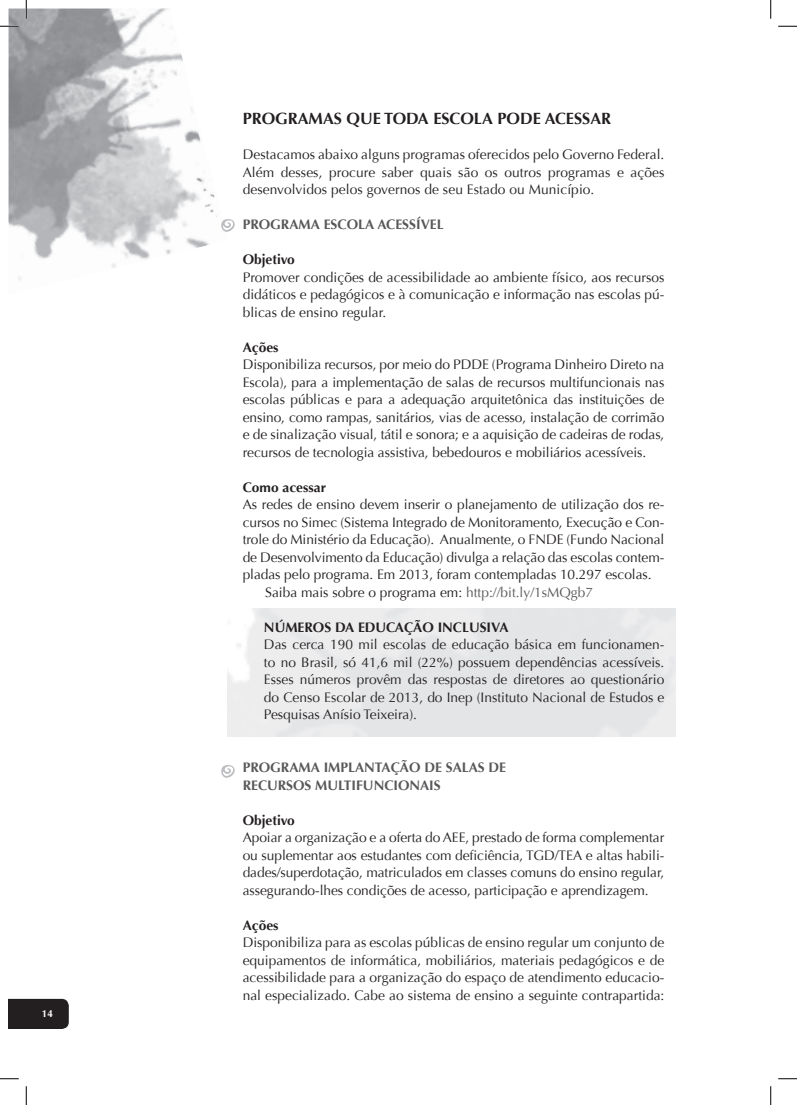
<style>
.page{position:relative;width:797px;height:1105px;background:#fff}
.page>*{position:absolute;margin:0;border:0;box-sizing:border-box;transform-origin:0 0}
.t1{font:700 16.25px "Optima";color:#231f20}
.t2{font:13.75px/17.5px "Optima";letter-spacing:-.005em;color:#231f20;text-align:justify}
.t3{font:700 13.75px/17.5px "Optima";color:#57585a}
.t4{font:700 13.75px "Optima";color:#231f20}
.t5{font:700 10px "Optima";color:#fff}
.s1{color:#57585a}
</style>
<div class="page">
<div style="left:9px;top:999px;width:60px;height:30px;background:#231f20"></div>
<img style="left:9px;top:9px;width:208px;height:271px">
<svg style="left:221px;top:219px;width:14px;height:13px"></svg>
<svg style="left:221px;top:765px;width:14px;height:13px"></svg>
<svg style="left:0;top:25px;width:19px;height:2px"></svg>
<svg style="left:778px;top:25px;width:19px;height:2px"></svg>
<svg style="left:0;top:1078px;width:19px;height:1px"></svg>
<svg style="left:778px;top:1078px;width:19px;height:1px"></svg>
<svg style="left:25px;top:0;width:2px;height:19px"></svg>
<svg style="left:25px;top:1086px;width:2px;height:19px"></svg>
<svg style="left:770px;top:0;width:1px;height:19px"></svg>
<svg style="left:770px;top:1086px;width:1px;height:19px"></svg>
<p class="t5" style="left:42px;top:1008px;width:13px">14</p>
<p class="t1" style="left:243px;top:109px;width:370px">PROGRAMAS QUE TODA ESCOLA PODE ACESSAR</p>
<p class="t2" style="left:243px;top:146px;width:423px">Destacamos abaixo alguns programas oferecidos pelo Governo Federal.<br>Além desses, procure saber quais são os outros programas e ações desenvolvidos pelos governos de seu estado ou Município.</p>
<p class="t3" style="left:243px;top:216px;width:202px">PROGRAMA ESCOLA ACESSÍVEL</p>
<p class="t4" style="left:243px;top:252px;width:54px">Objetivo</p>
<p class="t2" style="left:243px;top:269px;width:423px">promover condições de acessibilidade ao ambiente físico, aos recursos didáticos e pedagógicos e à comunicação e informação nas escolas pú&shy;blicas de ensino regular.</p>
<p class="t4" style="left:243px;top:339px;width:37px">Ações</p>
<p class="t2" style="left:243px;top:356px;width:423px">Disponibiliza recursos, por meio do pDDe (programa Dinheiro Direto na escola), para a implementação de salas de recursos multifuncionais nas escolas públicas e para a adequação arquitetônica das instituições de ensino, como rampas, sanitários, vias de acesso, instalação de corrimão e de sinalização visual, tátil e sonora; e a aquisição de cadeiras de rodas, recursos de tecnologia assistiva, bebedouros e mobiliários acessíveis.</p>
<p class="t4" style="left:243px;top:479px;width:85px">Como acessar</p>
<p class="t2" style="left:243px;top:496px;width:423px">As redes de ensino devem inserir o planejamento de utilização dos re-</p>
<p class="t2" style="left:243px;top:514px;width:423px">cursos no Simec (Sistema Integrado de Monitoramento, execução e Con-</p>
<p class="t2" style="left:243px;top:531px;width:423px">trole do Ministério da educação). Anualmente, o FnDe (Fundo nacional</p>
<p class="t2" style="left:243px;top:549px;width:423px">de Desenvolvimento da educação) divulga a relação das escolas contem-</p>
<p class="t2" style="left:243px;top:566px;width:410px">pladas pelo programa. em 2013, foram contempladas 10.297 escolas.</p>
<p class="t2" style="left:265px;top:584px;width:329px">Saiba mais sobre o programa em: <span class="s1">http://bit.ly/1sMQgb7</span></p>
<p class="t4" style="left:264px;top:619px;width:246px">NÚMEROS DA EDUCAÇÃO INCLUSIVA</p>
<p class="t2" style="left:264px;top:636px;width:402px">Das cerca 190 mil escolas de educação básica em funcionamen&shy;to no Brasil, só 41,6 mil (22%) possuem dependências acessíveis.<br>Esses números provêm das respostas de diretores ao questionário do Censo escolar de 2013, do Inep (Instituto nacional de estudos e pesquisas Anísio Teixeira).</p>
<p class="t3" style="left:243px;top:759px;width:265px">PROGRAMA IMPLANTAÇÃO DE SALAS DE<br>RECURSOS MULTIFUNCIONAIS</p>
<p class="t4" style="left:243px;top:812px;width:54px">Objetivo</p>
<p class="t2" style="left:243px;top:829px;width:423px">Apoiar a organização e a oferta do Aee, prestado de forma complementar ou suplementar aos estudantes com deficiência, TGD/TEA e altas habili&shy;dades/superdotação, matriculados em classes comuns do ensino regular, assegurando-lhes condições de acesso, participação e aprendizagem.</p>
<p class="t4" style="left:243px;top:917px;width:37px">Ações</p>
<p class="t2" style="left:243px;top:934px;width:423px">Disponibiliza para as escolas públicas de ensino regular um conjunto de equipamentos de informática, mobiliários, materiais pedagógicos e de acessibilidade para a organização do espaço de atendimento educacio&shy;nal especializado. Cabe ao sistema de ensino a seguinte contrapartida:</p>
</div>
